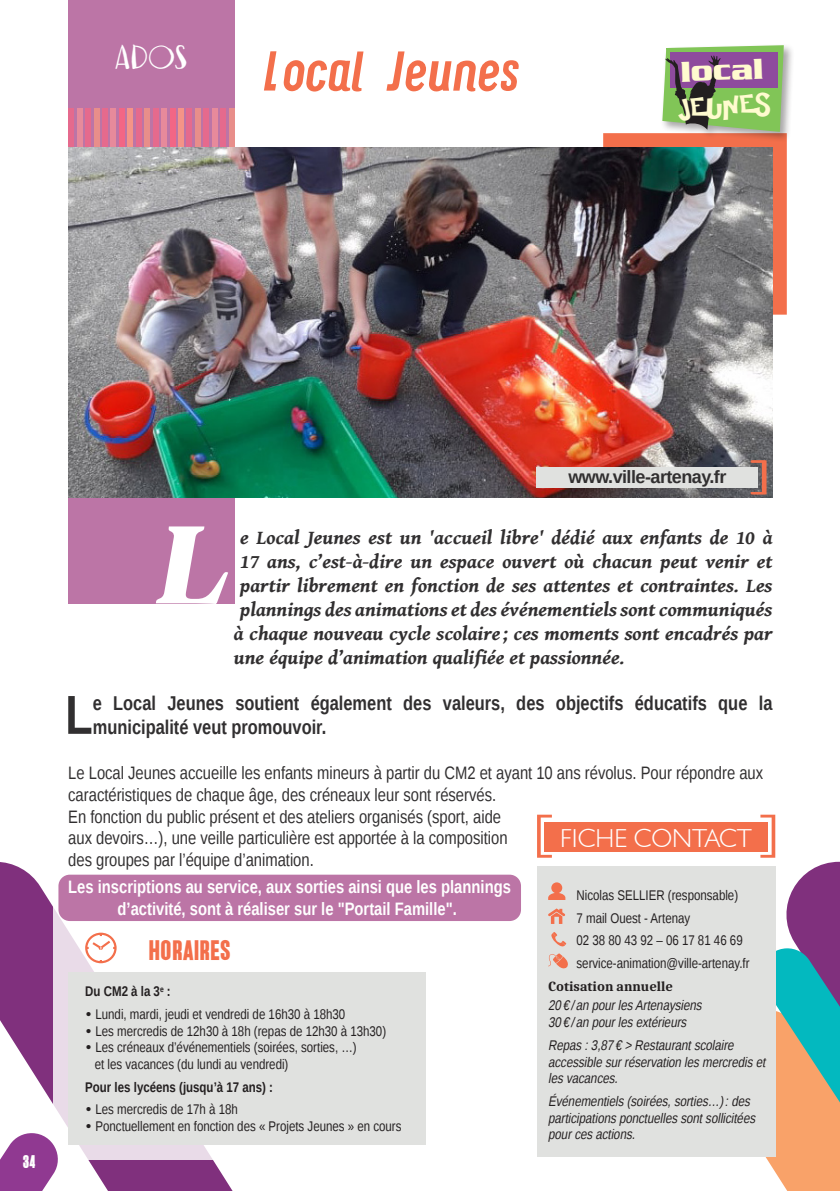
<style>
.page{position:relative;width:840px;height:1191px;background:#fff}
.page>*{position:absolute;margin:0;border:0;box-sizing:border-box;transform-origin:0 0}
.chapeau{font:italic 900 114.2px "PF Regal Text Pro";color:#fff}
.nom_asso{font:italic 56px "Vitage";color:#f36f4b}
.chapeau-2{font:700 54.8px "Liberation Sans Narrow";color:#312f30}
.SPORT{font:500 36px "Vagabundo";color:#fff}
.t1{font:32.8px "Happy Sans";color:#fffbcf}
.t2{font:700 29.8px "Serpentine D";color:#fffbcf}
.Center{font:700 28px "Vitage";letter-spacing:.02em;color:#f36f4b}
.t3{font:300 26px "Humanist 521 BT";color:#fff}
.chapeau-3{font:italic 700 20px "Gentium Book Basic";color:#312f30}
.chapeau-4{font:700 20px/24px "Liberation Sans Narrow";color:#312f30}
.chapeau-5{font:18px/21.6px "Liberation Sans Narrow";color:#312f30}
.chapeau-6{font:700 18px/21.6px "Liberation Sans Narrow";color:#fff;text-align:center}
.t4{font:700 18px "Liberation Sans";letter-spacing:-.03em;color:#312f30}
.Center-2{font:700 18px "Vitage";color:#fff}
.chapeau-7{font:14px/16.8px "Liberation Sans Narrow";color:#231f20}
.chapeau-8{font:italic 14px/16.8px "Liberation Sans Narrow";color:#231f20}
.chapeau-9{font:700 14px "Liberation Sans Narrow";color:#231f20}
.chapeau-10{font:700 14px "Caladea";color:#231f20}
.s1{font-family:"Gotham";font-weight:700}
</style>
<div class="page">
<svg style="left:0;top:862px;width:312px;height:329px"></svg>
<svg style="left:53px;top:902px;width:174px;height:257px"></svg>
<div style="left:58px;top:874px;width:462px;height:47px;background:#bc75a6;border-radius:11px"></div>
<svg style="left:0;top:1132px;width:65px;height:59px"></svg>
<div style="left:544px;top:822px;width:223px;height:30px;background:#f36f4b"></div>
<svg style="left:537px;top:814px;width:14px;height:43px"></svg>
<svg style="left:698px;top:814px;width:141px;height:377px"></svg>
<div style="left:536px;top:866px;width:238px;height:290px;background:#e0e1df"></div>
<svg style="left:548px;top:882px;width:17px;height:18px"></svg>
<svg style="left:548px;top:908px;width:17px;height:16px"></svg>
<svg style="left:551px;top:932px;width:15px;height:14px"></svg>
<svg style="left:548px;top:953px;width:20px;height:16px"></svg>
<svg style="left:85px;top:932px;width:31px;height:31px"></svg>
<div style="left:68px;top:972px;width:357px;height:172px;background:#e0e1df"></div>
<div style="left:68px;top:0;width:166px;height:603px;background:#bc75a6"></div>
<div style="left:68px;top:108px;width:6px;height:51px;background:#e56a8d"></div>
<div style="left:77px;top:108px;width:6px;height:51px;background:#e78a9b"></div>
<div style="left:110px;top:108px;width:6px;height:51px;background:#e78a9b"></div>
<div style="left:161px;top:108px;width:6px;height:51px;background:#e78a9b"></div>
<div style="left:212px;top:108px;width:5px;height:51px;background:#e78a9b"></div>
<div style="left:85px;top:108px;width:6px;height:51px;background:#e56a8d"></div>
<div style="left:136px;top:108px;width:6px;height:51px;background:#e56a8d"></div>
<div style="left:186px;top:108px;width:6px;height:51px;background:#e56a8d"></div>
<div style="left:119px;top:108px;width:6px;height:51px;background:#f26685"></div>
<div style="left:169px;top:108px;width:6px;height:51px;background:#f26685"></div>
<div style="left:220px;top:108px;width:6px;height:51px;background:#e56a8d"></div>
<div style="left:93px;top:108px;width:6px;height:51px;background:#e88e8a"></div>
<div style="left:144px;top:108px;width:6px;height:51px;background:#e88e8a"></div>
<div style="left:195px;top:108px;width:6px;height:51px;background:#e88e8a"></div>
<div style="left:127px;top:108px;width:6px;height:51px;background:#f59487"></div>
<div style="left:178px;top:108px;width:6px;height:51px;background:#f59487"></div>
<div style="left:228px;top:108px;width:6px;height:51px;background:#e88e8a"></div>
<div style="left:102px;top:108px;width:6px;height:51px;background:#e56a8d"></div>
<div style="left:153px;top:108px;width:5px;height:51px;background:#e56a8d"></div>
<div style="left:203px;top:108px;width:6px;height:51px;background:#e56a8d"></div>
<img style="left:68px;top:147px;width:704px;height:350px">
<div style="left:660px;top:43px;width:134px;height:100px;background:#231f20;opacity:.4"></div>
<svg style="left:603px;top:45px;width:183px;height:270px;background:#847c76"></svg>
<svg style="left:750px;top:460px;width:16px;height:34px"></svg>
<div style="left:536px;top:467px;width:221px;height:20px;background:#e0e1df"></div>
<p class="SPORT" style="left:115px;top:37px;width:74px">ADOS</p>
<p class="nom_asso" style="left:262px;top:44px;width:259px">Local Jeunes</p>
<p class="t2" style="left:679px;top:55px;width:84px;rotate:-2deg">local</p>
<p class="t1" style="left:677px;top:91px;width:94px;rotate:-3deg">JEUNES</p>
<p class="Center-2" style="left:23px;top:1153px;width:14px">34</p>
<p class="t4" style="left:568px;top:464px;width:159px">www.ville-artenay.fr</p>
<p class="chapeau" style="left:157px;top:494px;width:73px">L</p>
<p class="chapeau-3" style="left:240px;top:522px;width:533px">e Local Jeunes est un 'accueil libre' dédié aux enfants de 10 à</p>
<p class="chapeau-3" style="left:240px;top:546px;width:533px">17 ans, c’est-à-dire un espace ouvert où chacun peut venir et</p>
<p class="chapeau-3" style="left:240px;top:570px;width:533px">partir librement en fonction de ses attentes et contraintes. Les</p>
<p class="chapeau-3" style="left:240px;top:594px;width:533px">plannings des animations et des événementiels sont communiqués</p>
<p class="chapeau-3" style="left:234px;top:618px;width:540px">à chaque nouveau cycle scolaire ; ces moments sont encadrés par</p>
<p class="chapeau-3" style="left:234px;top:642px;width:392px">une équipe d’animation qualifiée et passionnée.</p>
<p class="chapeau-2" style="left:65px;top:677px;width:29px">L</p>
<p class="chapeau-4" style="left:93px;top:690px;width:680px">e Local Jeunes soutient également des valeurs, des objectifs éducatifs que la municipalité veut promouvoir.</p>
<p class="chapeau-5" style="left:68px;top:763px;width:696px">Le Local Jeunes accueille les enfants mineurs à partir du CM2 et ayant 10 ans révolus. Pour répondre aux caractéristiques de chaque âge, des créneaux leur sont réservés.</p>
<p class="chapeau-5" style="left:68px;top:806px;width:440px">En fonction du public présent et des ateliers organisés (sport, aide aux devoirs…), une veille particulière est apportée à la composition des groupes par l’équipe d’animation.</p>
<p class="chapeau-6" style="left:68px;top:875px;width:444px">Les inscriptions au service, aux sorties ainsi que les plannings d’activité, sont à réaliser sur le "Portail Famille".</p>
<p class="t3" style="left:560px;top:822px;width:193px">FICHE CONTACT</p>
<p class="chapeau-7" style="left:576px;top:887px;width:163px">Nicolas SELLIER (responsable)</p>
<p class="chapeau-7" style="left:576px;top:910px;width:115px">7 mail Ouest - Artenay</p>
<p class="chapeau-7" style="left:576px;top:932px;width:167px">02 38 80 43 92 – 06 17 81 46 69</p>
<p class="chapeau-7" style="left:576px;top:955px;width:174px">service-animation@ville-artenay.fr</p>
<p class="chapeau-10" style="left:548px;top:977px;width:126px">Cotisation annuelle</p>
<p class="chapeau-8" style="left:548px;top:997px;width:158px">20 € / an pourles Artenaysiens</p>
<p class="chapeau-8" style="left:548px;top:1014px;width:142px">30 € / an pourles extérieurs</p>
<p class="chapeau-8" style="left:548px;top:1037px;width:221px">Repas :3,87 € &gt; Restaurantscolaire accessible surréservation les mercredis et les vacances.</p>
<p class="chapeau-8" style="left:548px;top:1093px;width:211px">Événementiels (soirées,sorties…):des participations ponctuelles sontsollicitées pources actions.</p>
<p class="Center" style="left:149px;top:936px;width:83px">HORAIRES</p>
<p class="chapeau-9" style="left:85px;top:981px;width:87px">Du CM2 à la 3<sup>e</sup> :</p>
<p class="chapeau-7" style="left:85px;top:1006px;width:261px"><span class="s1">•</span> Lundi, mardi, jeudi et vendredi de 16h30 à 18h30</p>
<p class="chapeau-7" style="left:85px;top:1023px;width:302px"><span class="s1">•</span> Les mercredis de 12h30 à 18h (repas de 12h30 à 13h30)</p>
<p class="chapeau-7" style="left:95px;top:1039px;width:263px;text-indent:-10px"><span class="s1">•</span> Les créneaux d’événementiels (soirées, sorties, …) et les vacances (du lundi au vendredi)</p>
<p class="chapeau-9" style="left:85px;top:1077px;width:189px">Pour les lycéens (jusqu’à 17 ans) :</p>
<p class="chapeau-7" style="left:85px;top:1101px;width:154px"><span class="s1">•</span> Les mercredis de 17h à 18h</p>
<p class="chapeau-7" style="left:85px;top:1118px;width:317px"><span class="s1">•</span> Ponctuellement en fonction des « Projets Jeunes » en cours</p>
</div>
